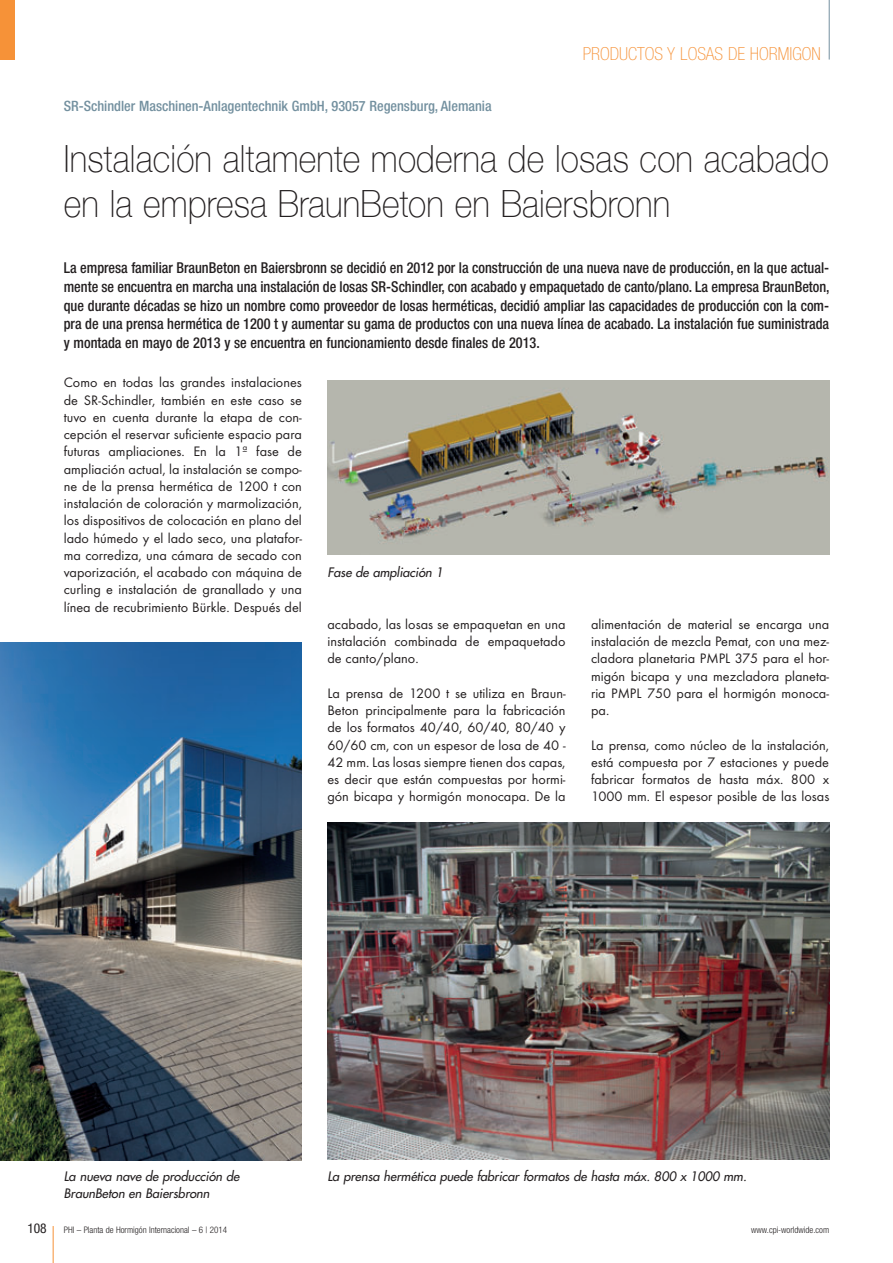
<style>
.page{position:relative;width:893px;height:1263px;background:#fff}
.page>*{position:absolute;margin:0;border:0;box-sizing:border-box;transform-origin:0 0}
.t1{font:100 37.5px/45px "Helvetica Neue";letter-spacing:.005em;color:#231f20;scale:.9 1}
.t2{font:100 condensed 18px "Helvetica Neue";color:#f69238}
.t3{font:500 condensed 15px/18.8px "Helvetica Neue";color:#231f20;text-align:justify;scale:.95 1}
.t4{font:14.25px/17.2px "Futura T";color:#231f20;text-align:justify}
.t5{font:500 condensed 14.25px "Helvetica Neue";color:#73909f}
.t6{font:condensed 13.5px "Helvetica Neue";color:#231f20}
.t7{font:italic 12.75px/17.2px "Futura";color:#231f20}
.t8{font:300 condensed 9px "Helvetica Neue";color:#231f20}
</style>
<div class="page">
<hr style="left:53px;top:1226px;width:1px;height:37px;background:#f69238">
<hr style="left:829px;top:0;width:1px;height:60px;background:#73909f">
<div style="left:0;top:0;width:15px;height:60px;background:#f69238"></div>
<img style="left:0;top:642px;width:302px;height:518px">
<img style="left:327px;top:822px;width:502px;height:337px">
<img style="left:327px;top:380px;width:502px;height:174px">
<p class="t5" style="left:64px;top:98px;width:429px">SR-Schindler Maschinen-Anlagentechnik GmbH, 93057 Regensburg, Alemania</p>
<p class="t2" style="left:583px;top:43px;width:239px">PRODUCTOS Y LOSAS DE HORMIGON</p>
<h1 class="t1" style="left:64px;top:136px;width:851px">Instalación altamente moderna de losas con acabado en la empresa BraunBeton en Baiersbronn</h1>
<p class="t3" style="left:64px;top:258px;width:808px">La empresa familiar BraunBeton en Baiersbronn se decidió en 2012 por la construcción de una nueva nave de producción, en la que actual&shy;mente se encuentra en marcha una instalación de losas SR-Schindler, con acabado y empaquetado de canto/plano. La empresa BraunBeton, que durante décadas se hizo un nombre como proveedor de losas herméticas, decidió ampliar las capacidades de producción con la com&shy;pra de una prensa hermética de 1200 t y aumentar su gama de productos con una nueva línea de acabado. La instalación fue suministrada y montada en mayo de 2013 y se encuentra en funcionamiento desde finales de 2013.</p>
<p class="t4" style="left:64px;top:374px;width:240px">Como en todas las grandes instalaciones de SR-Schindler, también en este caso se tuvo en cuenta durante la etapa de con&shy;cepción el reservar suficiente espacio para futuras ampliaciones. En la 1ª fase de ampliación actual, la instalación se compo&shy;ne de la prensa hermética de 1200 t con instalación de coloración y marmolización, los dispositivos de colocación en plano del lado húmedo y el lado seco, una platafor&shy;ma corrediza, una cámara de secado con vaporización, el acabado con máquina de curling e instalación de granallado y una línea de recubrimiento Bürkle. Después del</p>
<p class="t7" style="left:327px;top:564px;width:120px">Fase de ampliación 1</p>
<p class="t4" style="left:327px;top:615px;width:240px">acabado, las losas se empaquetan en una instalación combinada de empaquetado de canto/plano.</p>
<p class="t4" style="left:327px;top:684px;width:240px">La prensa de 1200 t se utiliza en Braun - Beton principalmente para la fabricación de los formatos 40/40, 60/40, 80/40 y 60/60 cm, con un espesor de losa de 40 - 42 mm. Las losas siempre tienen dos capas, es decir que están compuestas por hormi&shy;gón bicapa y hormigón monocapa. De la</p>
<p class="t4" style="left:591px;top:615px;width:240px">alimentación de material se encarga una instalación de mezcla Pemat, con una mez&shy;cladora planetaria PMPL 375 para el hor&shy;migón bicapa y una mezcladora planeta&shy;ria PMPL 750 para el hormigón monoca&shy;pa.</p>
<p class="t4" style="left:591px;top:736px;width:240px">La prensa, como núcleo de la instalación, está compuesta por 7 estaciones y puede fabricar formatos de hasta máx. 800 x 1000 mm. El espesor posible de las losas</p>
<p class="t7" style="left:64px;top:1167px;width:180px">La nueva nave de producción de<br>BraunBeton en Baiersbronn</p>
<p class="t7" style="left:327px;top:1167px;width:423px">La prensa hermética puede fabricar formatos de hasta máx. 800 x 1000 mm.</p>
<p class="t6" style="left:27px;top:1220px;width:21px">108</p>
<p class="t8" style="left:64px;top:1224px;width:165px">PHI – Planta de Hormigón Internacional – 6 | 2014</p>
<p class="t8" style="left:751px;top:1224px;width:79px">www.cpi-worldwide.com</p>
</div>
